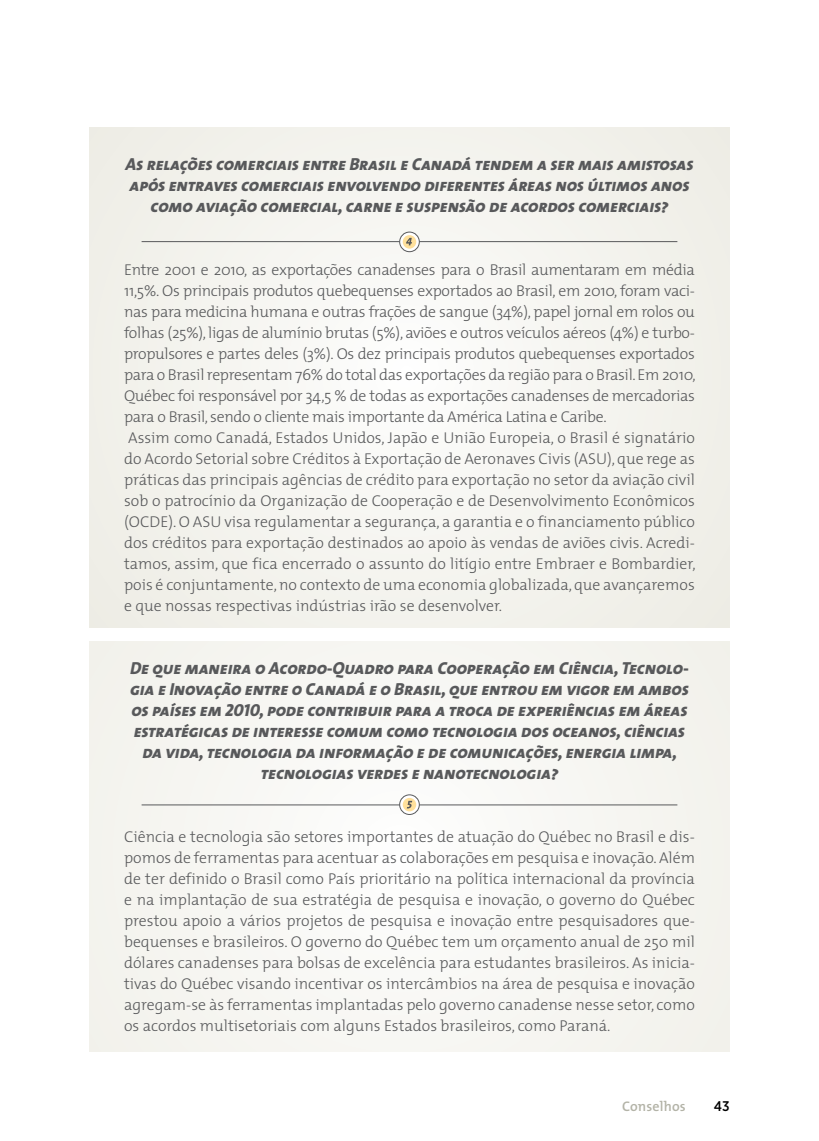
<style>
.page{position:relative;width:819px;height:1141px;background:#fff}
.page>*{position:absolute;margin:0;border:0;box-sizing:border-box;transform-origin:0 0}
.t1{font:italic 17.5px/21px "The Mix Extra Bold Caps";letter-spacing:-.01em;color:#58595b;text-align:center}
.t2{font:300 15.75px/21px "The Mix";letter-spacing:-.01em;color:#58595b;text-align:justify}
.t3{font:600 14px "The Mix";color:#b3b3a7}
.t4{font:500 14px "Gotham Narrow";color:#000}
</style>
<div class="page">
<div style="left:89px;top:641px;width:640px;height:411px;background:#f7f6f2"></div>
<div style="left:89px;top:128px;width:640px;height:500px;background:#f3f3ee"></div>
<hr style="left:142px;top:241px;width:535px;height:1px;background:#58595b">
<svg style="left:399px;top:232px;width:20px;height:20px"></svg>
<div style="left:399px;top:232px;width:20px;height:20px;border:1px solid #58595b;border-radius:50%"></div>
<svg style="left:402px;top:235px;width:14px;height:14px"></svg>
<svg style="left:406px;top:238px;width:6px;height:7px"></svg>
<hr style="left:142px;top:805px;width:535px;height:1px;background:#58595b">
<svg style="left:399px;top:795px;width:20px;height:19px"></svg>
<div style="left:399px;top:795px;width:20px;height:20px;border:1px solid #58595b;border-radius:50%"></div>
<svg style="left:402px;top:798px;width:14px;height:13px"></svg>
<svg style="left:406px;top:801px;width:6px;height:7px"></svg>
<p class="t1" style="left:125px;top:153px;width:569px">As relações comerciais entre Brasil e Canadá tendem a ser mais amistosas após entraves comerciais envolvendo diferentes áreas nos últimos anos como aviação comercial, carne e suspensão de acordos comerciais?</p>
<p class="t2" style="left:124px;top:258px;width:573px;text-align:left">Entre 2001 e 2010, as exportações canadenses para o Brasil aumentaram em média 11,5%. Os principais produtos quebequenses exportados ao Brasil, em 2010, foram vaci&shy;nas para medicina humana e outras frações de sangue (34%), papel jornal em rolos ou folhas (25%), ligas de alumínio brutas (5%), aviões e outros veículos aéreos (4%) e turbo&shy;propulsores e partes deles (3%). Os dez principais produtos quebequenses exportados para o Brasil representam 76% do total das exportações da região para o Brasil. Em 2010, Québec foi responsável por 34,5 % de todas as exportações canadenses de mercadorias para o Brasil, sendo o cliente mais importante da América Latina e Caribe.<br>Assim como Canadá, Estados Unidos, Japão e União Europeia, o Brasil é signatário do Acordo Setorial sobre Créditos à Exportação de Aeronaves Civis (ASU), que rege as práticas das principais agências de crédito para exportação no setor da aviação civil sob o patrocínio da Organização de Cooperação e de Desenvolvimento Econômicos (OCDE). O ASU visa regulamentar a segurança, a garantia e o financiamento público dos créditos para exportação destinados ao apoio às vendas de aviões civis. Acredi&shy;tamos, assim, que fica encerrado o assunto do litígio entre Embraer e Bombardier, pois é conjuntamente, no contexto de uma economia globalizada, que avançaremos e que nossas respectivas indústrias irão se desenvolver.</p>
<p class="t1" style="left:130px;top:657px;width:560px">De que maneira o Acordo-Quadro para Cooperação em Ciência, Tecnolo&shy;gia e Inovação entre o Canadá e o Brasil, que entrou em vigor em ambos os países em 2010, pode contribuir para a troca de experiências em áreas estratégicas de interesse comum como tecnologia dos oceanos, ciências da vida, tecnologia da informação e de comunicações, energia limpa, tecnologias verdes e nanotecnologia?</p>
<p class="t2" style="left:124px;top:825px;width:572px">Ciência e tecnologia são setores importantes de atuação do Québec no Brasil e dis&shy;pomos de ferramentas para acentuar as colaborações em pesquisa e inovação. Além de ter definido o Brasil como País prioritário na política internacional da província e na implantação de sua estratégia de pesquisa e inovação, o governo do Québec prestou apoio a vários projetos de pesquisa e inovação entre pesquisadores que&shy;bequenses e brasileiros. O governo do Québec tem um orçamento anual de 250 mil dólares canadenses para bolsas de excelência para estudantes brasileiros. As inicia&shy;tivas do Québec visando incentivar os intercâmbios na área de pesquisa e inovação agregam-se às ferramentas implantadas pelo governo canadense nesse setor, como os acordos multisetoriais com alguns Estados brasileiros, como Paraná.</p>
<p class="t3" style="left:622px;top:1094px;width:65px">Conselhos</p>
<p class="t4" style="left:713px;top:1097px;width:17px">43</p>
</div>
